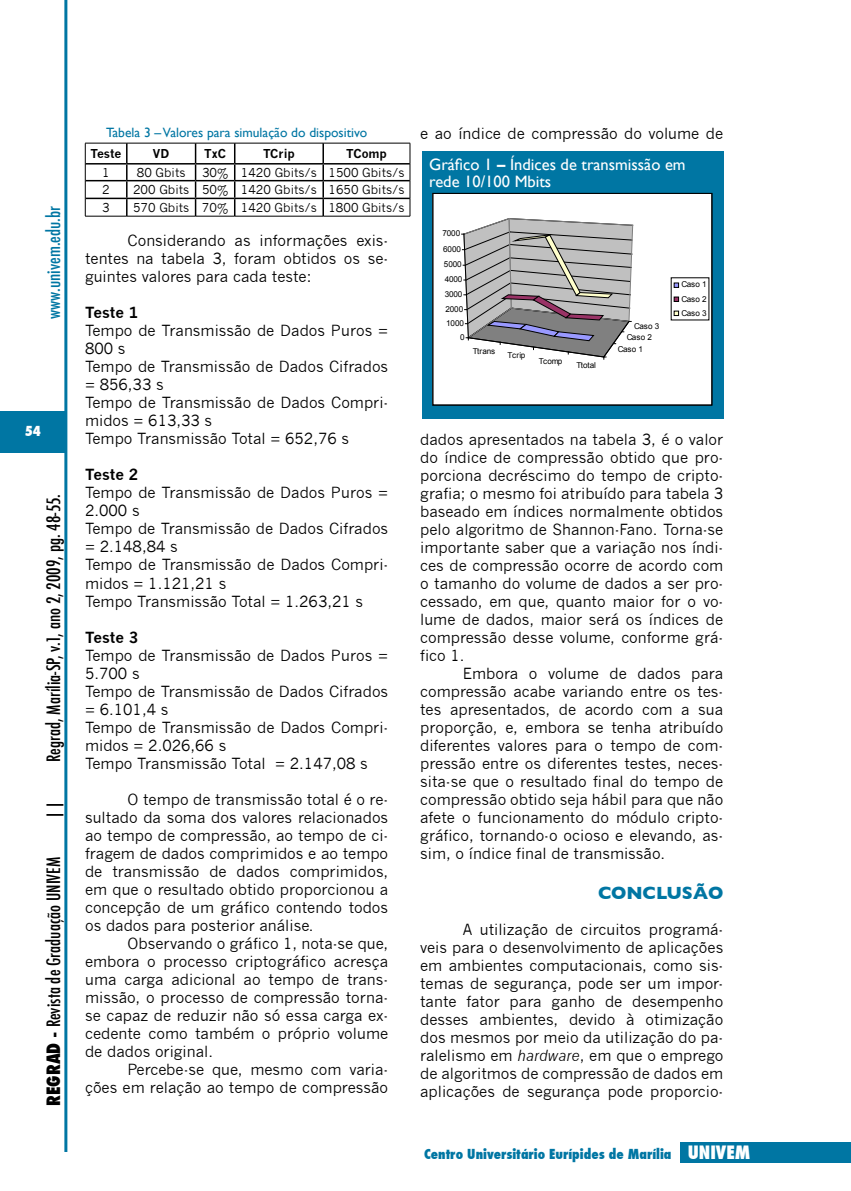
<style>
.page{position:relative;width:851px;height:1191px;background:#fff}
.page>*{position:absolute;margin:0;border:0;box-sizing:border-box;transform-origin:0 0}
.t1{font:500 condensed 18px "Futura";color:#000}
.t2{font:500 condensed 18px "Futura";color:#0076a3}
.t3{font:700 18px "Gill Sans";color:#0076a3}
.t4{font:16.5px/16.5px "Gill Sans";color:#fff}
.t5{font:15px/18px "News Gothic";color:#000;text-align:justify}
.t6{font:700 15px "News Gothic";color:#000}
.t7{font:800 condensed 13.5px "Futura";color:#0076a3}
.t8{font:13.5px "Gill Sans";color:#0076a3}
.t9{font:800 condensed 13.5px "Futura";color:#fff}
.t10{font:12px "News Gothic";color:#000}
.t11{font:700 12px "News Gothic";color:#000}
.t12{font:8.1px/14.1px "Arial";letter-spacing:-.01em;color:#000;text-align:justify}
.s1{font-weight:800}
.s2{font-weight:700}
.s3{font-style:italic}
.s4{font-size:18px;color:#fff}
</style>
<div class="page">
<hr style="left:64px;top:0;width:3px;height:1152px;background:#0076a3">
<div style="left:0;top:411px;width:66px;height:41px;background:#0076a3"></div>
<div style="left:680px;top:1142px;width:170px;height:20px;background:#0076a3"></div>
<svg style="left:850px;top:1142px;width:1px;height:20px"></svg>
<hr style="left:322px;top:143px;width:2px;height:20px;background:#000">
<hr style="left:85px;top:163px;width:42px;height:1px;background:#000">
<hr style="left:127px;top:163px;width:68px;height:1px;background:#000">
<hr style="left:195px;top:163px;width:40px;height:1px;background:#000">
<hr style="left:235px;top:163px;width:88px;height:1px;background:#000">
<hr style="left:323px;top:163px;width:87px;height:1px;background:#000">
<hr style="left:85px;top:180px;width:42px;height:1px;background:#000">
<hr style="left:127px;top:180px;width:68px;height:1px;background:#000">
<hr style="left:195px;top:180px;width:40px;height:1px;background:#000">
<hr style="left:235px;top:180px;width:88px;height:1px;background:#000">
<hr style="left:323px;top:180px;width:87px;height:1px;background:#000">
<hr style="left:85px;top:198px;width:42px;height:1px;background:#000">
<hr style="left:127px;top:198px;width:68px;height:1px;background:#000">
<svg style="left:126px;top:144px;width:1px;height:72px"></svg>
<hr style="left:195px;top:198px;width:40px;height:1px;background:#000">
<svg style="left:195px;top:144px;width:1px;height:72px"></svg>
<hr style="left:235px;top:198px;width:88px;height:1px;background:#000">
<svg style="left:234px;top:144px;width:1px;height:72px"></svg>
<hr style="left:323px;top:198px;width:87px;height:1px;background:#000">
<svg style="left:322px;top:164px;width:2px;height:52px"></svg>
<hr style="left:85px;top:143px;width:42px;height:1px;background:#000">
<hr style="left:127px;top:143px;width:68px;height:1px;background:#000">
<hr style="left:195px;top:143px;width:40px;height:1px;background:#000">
<hr style="left:235px;top:143px;width:88px;height:1px;background:#000">
<hr style="left:323px;top:143px;width:87px;height:1px;background:#000">
<svg style="left:85px;top:143px;width:1px;height:73px"></svg>
<svg style="left:409px;top:143px;width:1px;height:73px"></svg>
<hr style="left:85px;top:216px;width:42px;height:1px;background:#000">
<hr style="left:127px;top:216px;width:68px;height:1px;background:#000">
<hr style="left:195px;top:216px;width:40px;height:1px;background:#000">
<hr style="left:235px;top:216px;width:88px;height:1px;background:#000">
<hr style="left:323px;top:216px;width:87px;height:1px;background:#000">
<div style="left:421px;top:151px;width:302px;height:268px;background:#0076a3"></div>
<div style="left:433px;top:193px;width:278px;height:212px;background:#fff"></div>
<svg style="left:461px;top:218px;width:172px;height:141px;background:#acabac"></svg>
<svg style="left:673px;top:282px;width:5px;height:6px"></svg>
<svg style="left:673px;top:297px;width:5px;height:5px"></svg>
<svg style="left:673px;top:311px;width:5px;height:5px"></svg>
<p class="t2" style="left:42px;top:319px;width:114px;rotate:-90deg">www.univem.edu.br</p>
<p class="t9" style="left:25px;top:422px;width:18px">54</p>
<p class="t1" style="left:42px;top:762px;width:270px;rotate:-90deg">Regrad, Marília-SP, v.1, ano 2, 2009, pg. 48-55.</p>
<p class="t1" style="left:42px;top:820px;width:22px;rotate:-90deg">||</p>
<p class="t1" style="left:42px;top:1106px;width:250px;rotate:-90deg"><span class="s1">REGRAD -</span> Revista de Graduação UNIVEM</p>
<p class="t8" style="left:106px;top:124px;width:263px">Tabela 3 – Valores para simulação do dispositivo</p>
<p class="t11" style="left:90px;top:146px;width:32px">Teste</p>
<p class="t11" style="left:153px;top:146px;width:18px">VD</p>
<p class="t11" style="left:204px;top:146px;width:23px">TxC</p>
<p class="t11" style="left:263px;top:146px;width:33px">TCrip</p>
<p class="t11" style="left:346px;top:146px;width:42px">TComp</p>
<p class="t10" style="left:102px;top:165px;width:9px">1</p>
<p class="t10" style="left:137px;top:165px;width:50px">80 Gbits</p>
<p class="t10" style="left:202px;top:165px;width:204px">30% 1420 Gbits/s 1500 Gbits/s</p>
<p class="t10" style="left:102px;top:183px;width:9px">2</p>
<p class="t10" style="left:133px;top:183px;width:273px">200 Gbits 50% 1420 Gbits/s 1650 Gbits/s</p>
<p class="t10" style="left:102px;top:201px;width:9px">3</p>
<p class="t10" style="left:133px;top:201px;width:273px">570 Gbits 70% 1420 Gbits/s 1800 Gbits/s</p>
<p class="t5" style="left:85px;top:232px;width:304px;text-indent:43px">Considerando as informações exis&shy;tentes na tabela 3, foram obtidos os se&shy;guintes valores para cada teste:</p>
<p class="t6" style="left:85px;top:304px;width:55px">Teste 1</p>
<p class="t5" style="left:85px;top:322px;width:304px;text-align:left">Tempo de Transmissão de Dados Puros =<br>800 s<br>Tempo de Transmissão de Dados Cifrados = 856,33 s<br>Tempo de Transmissão de Dados Compri&shy;midos = 613,33 s<br>Tempo Transmissão Total = 652,76 s</p>
<p class="t6" style="left:85px;top:466px;width:55px">Teste 2</p>
<p class="t5" style="left:85px;top:484px;width:304px;text-align:left">Tempo de Transmissão de Dados Puros =<br>2.000 s<br>Tempo de Transmissão de Dados Cifrados = 2.148,84 s<br>Tempo de Transmissão de Dados Compri&shy;midos = 1.121,21 s<br>Tempo Transmissão Total = 1.263,21 s</p>
<p class="t6" style="left:85px;top:628px;width:55px">Teste 3</p>
<p class="t5" style="left:85px;top:646px;width:304px;text-align:left">Tempo de Transmissão de Dados Puros =<br>5.700 s<br>Tempo de Transmissão de Dados Cifrados = 6.101,4 s<br>Tempo de Transmissão de Dados Compri&shy;midos = 2.026,66 s<br>Tempo Transmissão Total = 2.147,08 s</p>
<p class="t5" style="left:85px;top:790px;width:304px;text-indent:43px">O tempo de transmissão total é o re&shy;sultado da soma dos valores relacionados ao tempo de compressão, ao tempo de ci&shy;fragem de dados comprimidos e ao tempo de transmissão de dados comprimidos, em que o resultado obtido proporcionou a concepção de um gráfico contendo todos os dados para posterior análise.</p>
<p class="t5" style="left:85px;top:934px;width:304px;text-indent:43px">Observando o gráfico 1, nota-se que, embora o processo criptográfico acresça uma carga adicional ao tempo de trans&shy;missão, o processo de compressão torna&shy;se capaz de reduzir não só essa carga ex&shy;cedente como também o próprio volume de dados original.</p>
<p class="t5" style="left:85px;top:1060px;width:304px;text-align:right">Percebe-se que, mesmo com varia-<br>ções em relação ao tempo de compressão</p>
<p class="t5" style="left:420px;top:124px;width:304px">e ao índice de compressão do volume de</p>
<p class="t4" style="left:429px;top:156px;width:258px">Gráfico 1 <span class="s2">–</span> Índices de transmissão em rede 10/100 Mbits</p>
<p class="t12" style="left:442px;top:226px;width:19px">7000</p>
<p class="t12" style="left:443px;top:242px;width:19px">6000</p>
<p class="t12" style="left:444px;top:257px;width:19px">5000</p>
<p class="t12" style="left:444px;top:272px;width:19px">4000</p>
<p class="t12" style="left:444px;top:287px;width:19px">3000</p>
<p class="t12" style="left:445px;top:302px;width:19px">2000</p>
<p class="t12" style="left:446px;top:316px;width:19px">1000</p>
<p class="t12" style="left:460px;top:330px;width:6px">0</p>
<p class="t12" style="left:472px;top:344px;width:24px">Ttrans</p>
<p class="t12" style="left:507px;top:348px;width:19px">Tcrip</p>
<p class="t12" style="left:538px;top:354px;width:25px">Tcomp</p>
<p class="t12" style="left:576px;top:358px;width:21px">Ttotal</p>
<p class="t12" style="left:634px;top:319px;width:27px">Caso 3</p>
<p class="t12" style="left:626px;top:330px;width:27px">Caso 2</p>
<p class="t12" style="left:617px;top:342px;width:27px">Caso 1</p>
<p class="t12" style="left:681px;top:277px;width:27px">Caso 1<br>Caso 2<br>Caso 3</p>
<p class="t5" style="left:420px;top:430px;width:304px">dados apresentados na tabela 3, é o valor do índice de compressão obtido que pro&shy;porciona decréscimo do tempo de cripto&shy;grafia; o mesmo foi atribuído para tabela 3 baseado em índices normalmente obtidos pelo algoritmo de Shannon-Fano. Torna-se importante saber que a variação nos índi&shy;ces de compressão ocorre de acordo com o tamanho do volume de dados a ser pro&shy;cessado, em que, quanto maior for o vo&shy;lume de dados, maior será os índices de compressão desse volume, conforme grá&shy;fico 1.</p>
<p class="t5" style="left:420px;top:664px;width:304px;text-indent:43px">Embora o volume de dados para compressão acabe variando entre os tes&shy;tes apresentados, de acordo com a sua proporção, e, embora se tenha atribuído diferentes valores para o tempo de com&shy;pressão entre os diferentes testes, neces&shy;sita-se que o resultado final do tempo de compressão obtido seja hábil para que não afete o funcionamento do módulo cripto&shy;gráfico, tornando-o ocioso e elevando, as&shy;sim, o índice final de transmissão.</p>
<p class="t3" style="left:598px;top:882px;width:127px">CONCLUSÃO</p>
<p class="t5" style="left:420px;top:920px;width:304px;text-indent:43px">A utilização de circuitos programá&shy;veis para o desenvolvimento de aplicações em ambientes computacionais, como sis&shy;temas de segurança, pode ser um impor&shy;tante fator para ganho de desempenho desses ambientes, devido à otimização dos mesmos por meio da utilização do pa&shy;ralelismo em <span class="s3">hardware</span>, em que o emprego de algoritmos de compressão de dados em aplicações de segurança pode proporcio-</p>
<p class="t7" style="left:424px;top:1144px;width:328px">Centro Universitário Eurípides de Marília <span class="s4">UNIVEM</span></p>
</div>
